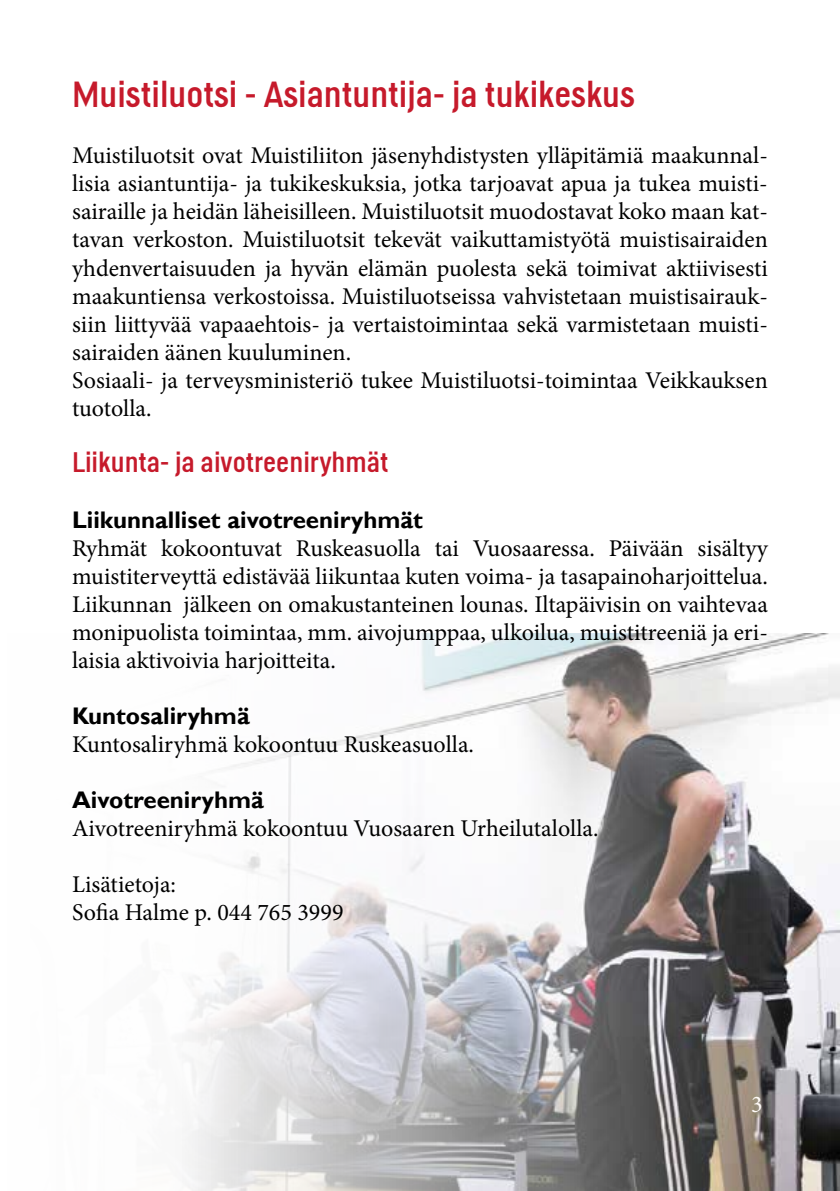
<style>
.page{position:relative;width:840px;height:1191px;background:#fff}
.page>*{position:absolute;margin:0;border:0;box-sizing:border-box;transform-origin:0 0}
.t1{font:36px "Helsinki";color:#c61a2b}
.t2{font:28px "Helsinki";color:#c61a2b}
.t3{font:24px/28px "Minion Pro";color:#000}
.t4{font:700 24px "Gill Sans";color:#000}
.t5{font:24px "Minion Pro";color:#fffbf7}
</style>
<div class="page">
<img style="left:185px;top:633px;width:654px;height:558px">
<h1 class="t1" style="left:72px;top:74px;width:564px">Muistiluotsi - Asiantuntija- ja tukikeskus</h1>
<p class="t3" style="left:72px;top:142px;width:697px">Muistiluotsit ovat Muistiliiton jäsenyhdistysten ylläpitämiä maakunnal&shy;lisia asiantuntija- ja tukikeskuksia, jotka tarjoavat apua ja tukea muisti&shy;sairaille ja heidän läheisilleen. Muistiluotsit muodostavat koko maan kat&shy;tavan verkoston. Muistiluotsit tekevät vaikuttamistyötä muistisairaiden yhdenvertaisuuden ja hyvän elämän puolesta sekä toimivat aktiivisesti maakuntiensa verkostoissa. Muistiluotseissa vahvistetaan muistisairauk&shy;siin liittyvää vapaaehtois- ja vertaistoimintaa sekä varmistetaan muisti&shy;sairaiden äänen kuuluminen.<br>Sosiaali- ja terveysministeriö tukee Muistiluotsi-toimintaa Veikkauksen tuotolla.</p>
<p class="t2" style="left:72px;top:445px;width:318px">Liikunta- ja aivotreeniryhmät</p>
<p class="t4" style="left:72px;top:505px;width:352px">Liikunnalliset aivotreeniryhmät</p>
<p class="t3" style="left:72px;top:534px;width:697px;text-align:justify">Ryhmät kokoontuvat Ruskeasuolla tai Vuosaaressa. Päivään sisältyy muistiterveyttä edistävää liikuntaa kuten voima- ja tasapainoharjoittelua.<br>Liikunnan jälkeen on omakustanteinen lounas. Iltapäivisin on vaihtevaa monipuolista toimintaa, mm. aivojumppaa, ulkoilua, muistitreeniä ja eri&shy;laisia aktivoivia harjoitteita.</p>
<p class="t4" style="left:72px;top:701px;width:179px">Kuntosaliryhmä</p>
<p class="t3" style="left:72px;top:730px;width:403px">Kuntosaliryhmä kokoontuu Ruskeasuolla.</p>
<p class="t4" style="left:72px;top:785px;width:193px">Aivotreeniryhmä</p>
<p class="t3" style="left:72px;top:814px;width:527px">Aivotreeniryhmä kokoontuu Vuosaaren Urheilutalolla.</p>
<p class="t3" style="left:72px;top:870px;width:273px">Lisätietoja:<br>Sofia Halme p. 044 765 3999</p>
<p class="t5" style="left:750px;top:1088px;width:13px">3</p>
</div>
